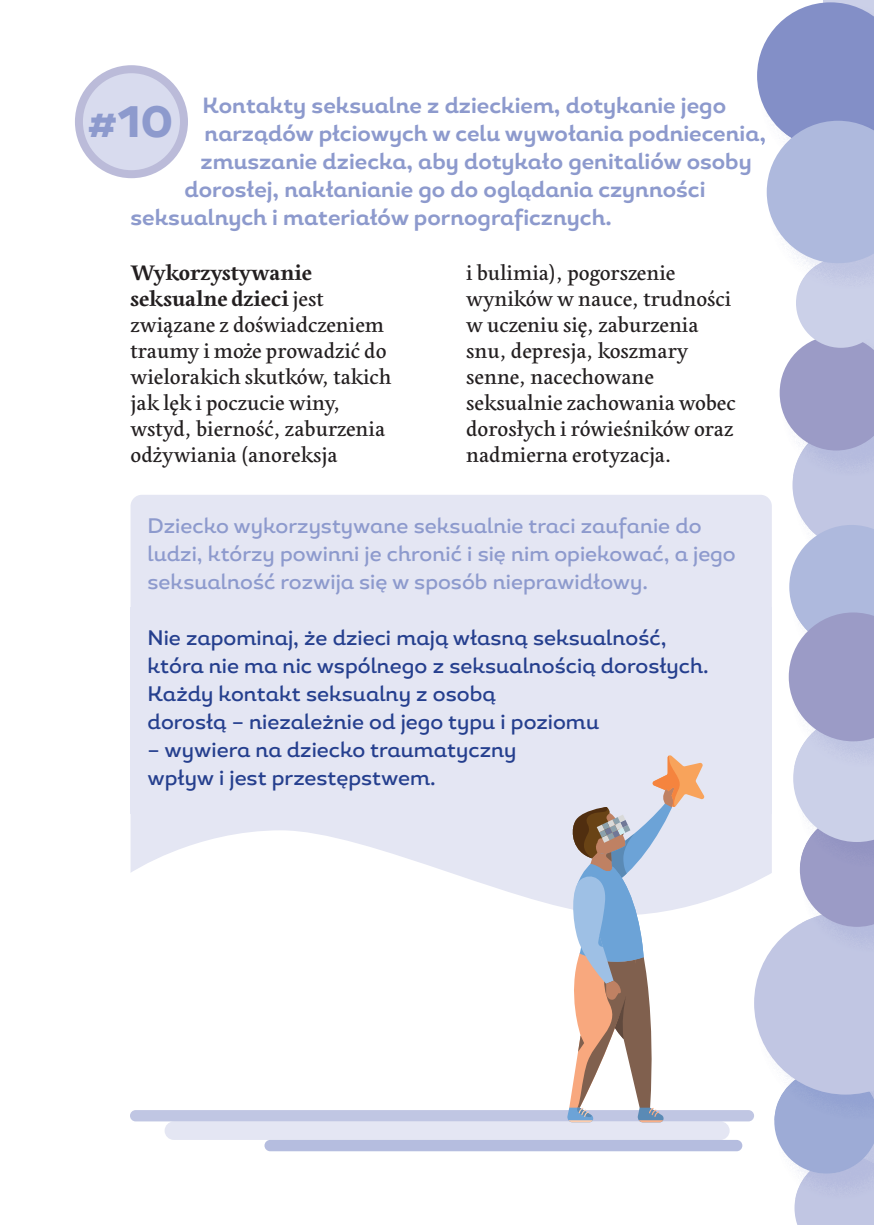
<style>
.page{position:relative;width:874px;height:1225px;background:#fff}
.page>*{position:absolute;margin:0;border:0;box-sizing:border-box;transform-origin:0 0}
.t1{font:800 44px "Magallanes";color:#8d9acd}
.t2{font:22px/26px "Edita";color:#231f20}
.t3{font:700 22px "Magallanes";color:#8d9acd}
.t4{font:500 21px/28px "Magallanes";color:#253f8e}
.t5{font:500 21px/28px "Magallanes";color:#8d9acd}
.s1{font-weight:700}
</style>
<div class="page">
<div style="left:164px;top:1121px;width:565px;height:19px;background:#e4e6f3;border-radius:9px"></div>
<div style="left:264px;top:1140px;width:478px;height:11px;background:#b5bddf;border-radius:6px"></div>
<div style="left:130px;top:1110px;width:623px;height:11px;background:#c0c6e3;border-radius:6px"></div>
<div style="left:130px;top:495px;width:623px;height:112px;background:#e4e6f3"></div>
<div style="left:130px;top:607px;width:641px;height:206px;background:#e4e6f3"></div>
<svg style="left:130px;top:813px;width:623px;height:95px;fill:#e4e6f3"></svg>
<div style="left:79px;top:69px;width:105px;height:105px;background:#d8dbee;border-radius:50%"></div>
<div style="left:75px;top:65px;width:113px;height:113px;border:8px solid #bbbbd9;border-radius:50%"></div>
<svg style="left:753px;top:2px;width:121px;height:1223px"></svg>
<svg style="left:566px;top:755px;width:138px;height:367px"></svg>
<p class="t3" style="left:202px;top:91px;width:524px">Kontakty seksualne z dzieckiem, dotykanie jego</p>
<p class="t3" style="left:204px;top:119px;width:562px">narządów płciowych w celu wywołania podniecenia,</p>
<p class="t3" style="left:200px;top:147px;width:552px">zmuszanie dziecka, aby dotykało genitaliów osoby</p>
<p class="t3" style="left:184px;top:175px;width:522px">dorosłej, nakłanianie go do oglądania czynności</p>
<p class="t3" style="left:130px;top:203px;width:482px">seksualnych i materiałów pornograficznych.</p>
<p class="t2" style="left:130px;top:260px;width:262px"><span class="s1">Wykorzystywanie seksualne dzieci</span> jest związane z doświadczeniem traumy i może prowadzić do wielorakich skutków, takich jak lęk i poczucie winy, wstyd, bierność, zaburzenia odżywiania (anoreksja</p>
<p class="t2" style="left:466px;top:260px;width:271px">i bulimia), pogorszenie wyników w nauce, trudności w uczeniu się, zaburzenia snu, depresja, koszmary senne, nacechowane seksualnie zachowania wobec dorosłych i rówieśników oraz nadmierna erotyzacja.</p>
<h1 class="t1" style="left:87px;top:93px;width:87px">#10</h1>
<p class="t5" style="left:147px;top:512px;width:589px">Dziecko wykorzystywane seksualnie traci zaufanie do ludzi, którzy powinni je chronić i się nim opiekować, a jego seksualność rozwija się w sposób nieprawidłowy.</p>
<p class="t4" style="left:147px;top:624px;width:562px">Nie zapominaj, że dzieci mają własną seksualność, która nie ma nic wspólnego z seksualnością dorosłych.<br>Każdy kontakt seksualny z osobą<br>dorosłą – niezależnie od jego typu i poziomu</p>
<p class="t4" style="left:147px;top:736px;width:370px">– wywiera na dziecko traumatyczny wpływ i jest przestępstwem.</p>
</div>
